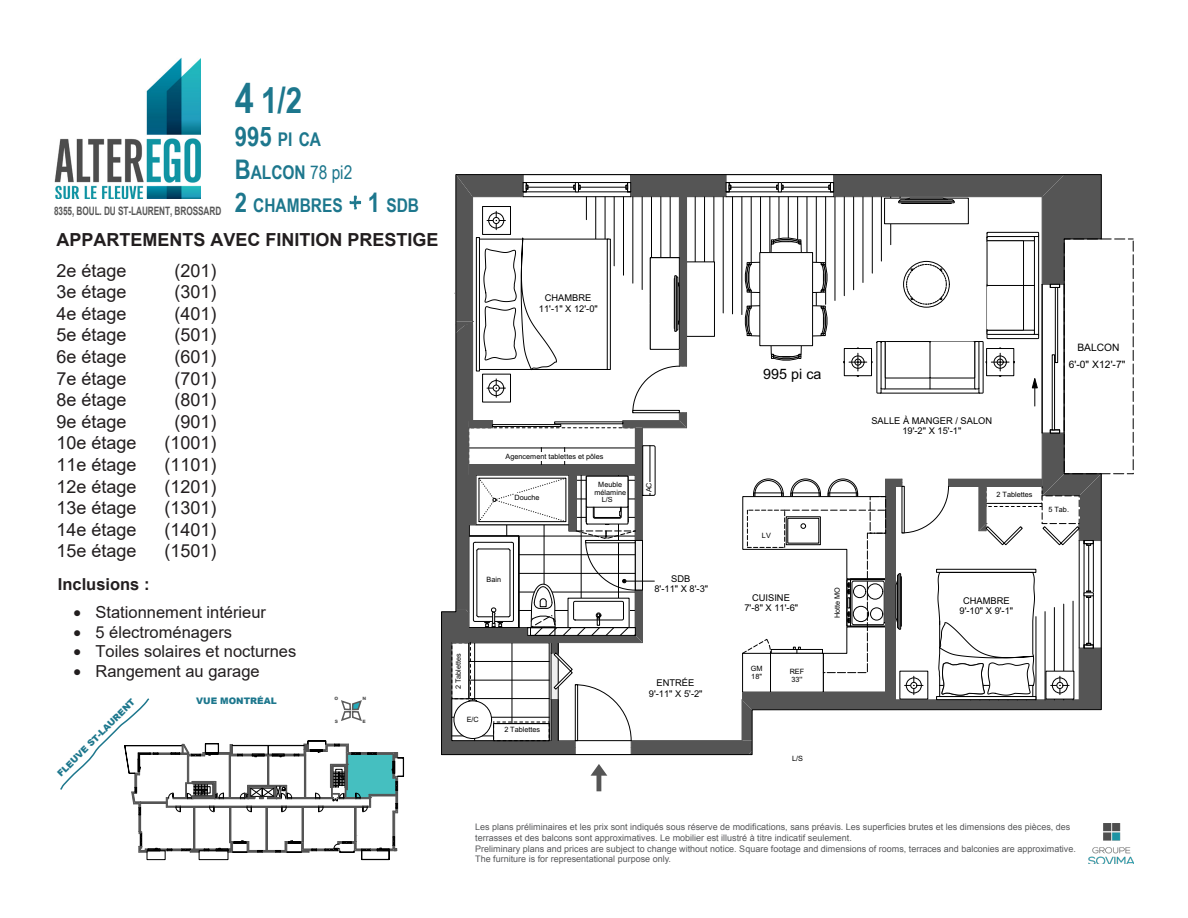
<style>
.page{position:relative;width:1188px;height:918px;background:#fff}
.page>*{position:absolute;margin:0;border:0;box-sizing:border-box;transform-origin:0 0}
.t1{font:700 36px "Arial Narrow";color:#1d778d}
.t2{font:700 18.9px/33px "Arial Narrow";color:#1d778d}
.t3{font:18px "Arial";color:#221e1f}
.t4{font:700 18px "Arial";color:#221e1f}
.t5{font:16.5px "Arial";color:#221e1f}
.t6{font:700 16.5px "Arial";color:#221e1f}
.t7{font:14.4px "Arial";color:#000}
.t8{font:700 11.55px "Arial";letter-spacing:-.01em;color:#595959;scale:.71 1}
.t9{font:10.2px/17.7px "Arial";color:#000;text-align:center}
.t10{font:9.3px/10.6px "Arial";color:#000;text-align:center}
.t11{font:9px/10.8px "Arial";color:#57585a}
.t12{font:900 9px "Arial";color:#1d778d}
.t13{font:7.35px/8.2px "Arial";color:#000}
.t14{font:900 4.5px "Arial";color:#5b5b5b}
.t15{font:900 4.5px "Arial";color:#5c5c5d}
.s1{font-size:42px}
.s2{font-size:27px}
.s3{font-weight:400}
.s4{font-weight:400;font-size:27px}
</style>
<div class="page">
<img style="left:1088px;top:823px;width:46px;height:41px">
<img style="left:54px;top:57px;width:147px;height:142px">
<svg style="left:60px;top:698px;width:344px;height:162px"></svg>
<svg style="left:591px;top:764px;width:16px;height:27px"></svg>
<svg style="left:441px;top:175px;width:693px;height:581px"></svg>
<p class="t1" style="left:235px;top:73px;width:69px"><span class="s1">4</span> 1/2</p>
<p class="t2" style="left:235px;top:122px;width:186px"><span class="s2">995</span> PI CA<br><span class="s2">B</span>ALCON <span class="s3">78 pi2<br></span><span class="s2">2</span> CHAMBRES <span class="s4">+</span> <span class="s2">1</span> SDB</p>
<h3 class="t4" style="left:56px;top:227px;width:384px">APPARTEMENTS AVEC FINITION PRESTIGE</h3>
<p class="t8" style="left:54px;top:203px;width:237px">8355, BOUL. DU ST-LAURENT, BROSSARD</p>
<h3 class="t3" style="left:56px;top:258px;width:72px">2e étage</h3>
<h3 class="t3" style="left:174px;top:258px;width:44px">(201)</h3>
<h3 class="t3" style="left:56px;top:280px;width:72px">3e étage</h3>
<h3 class="t3" style="left:174px;top:280px;width:44px">(301)</h3>
<h3 class="t3" style="left:56px;top:301px;width:72px">4e étage</h3>
<h3 class="t3" style="left:174px;top:301px;width:44px">(401)</h3>
<h3 class="t3" style="left:56px;top:323px;width:72px">5e étage</h3>
<h3 class="t3" style="left:174px;top:323px;width:44px">(501)</h3>
<h3 class="t3" style="left:56px;top:344px;width:72px">6e étage</h3>
<h3 class="t3" style="left:174px;top:344px;width:44px">(601)</h3>
<h3 class="t3" style="left:56px;top:366px;width:72px">7e étage</h3>
<h3 class="t3" style="left:174px;top:366px;width:44px">(701)</h3>
<h3 class="t3" style="left:56px;top:388px;width:72px">8e étage</h3>
<h3 class="t3" style="left:174px;top:388px;width:44px">(801)</h3>
<h3 class="t3" style="left:56px;top:409px;width:72px">9e étage</h3>
<h3 class="t3" style="left:174px;top:409px;width:44px">(901)</h3>
<h3 class="t3" style="left:56px;top:431px;width:82px">10e étage</h3>
<h3 class="t3" style="left:164px;top:431px;width:54px">(1001)</h3>
<h3 class="t3" style="left:56px;top:452px;width:82px">11e étage</h3>
<h3 class="t3" style="left:164px;top:452px;width:54px">(1101)</h3>
<h3 class="t3" style="left:56px;top:474px;width:82px">12e étage</h3>
<h3 class="t3" style="left:164px;top:474px;width:54px">(1201)</h3>
<h3 class="t3" style="left:56px;top:496px;width:82px">13e étage</h3>
<h3 class="t3" style="left:164px;top:496px;width:54px">(1301)</h3>
<h3 class="t3" style="left:56px;top:517px;width:82px">14e étage</h3>
<h3 class="t3" style="left:164px;top:517px;width:54px">(1401)</h3>
<h3 class="t3" style="left:56px;top:539px;width:82px">15e étage</h3>
<h3 class="t3" style="left:164px;top:539px;width:54px">(1501)</h3>
<h3 class="t6" style="left:58px;top:572px;width:93px">Inclusions :</h3>
<h3 class="t5" style="left:74px;top:601px;width:194px">• Stationnement intérieur</h3>
<h3 class="t5" style="left:74px;top:620px;width:160px">• 5 électroménagers</h3>
<h3 class="t5" style="left:74px;top:640px;width:224px">• Toiles solaires et nocturnes</h3>
<h3 class="t5" style="left:74px;top:660px;width:188px">• Rangement au garage</h3>
<p class="t12" style="left:54px;top:770px;width:107px;rotate:-45deg">FLEUVE ST-LAURENT</p>
<p class="t12" style="left:196px;top:694px;width:82px">VUE MONTRÉAL</p>
<p class="t15" style="left:363px;top:695px;width:5px">N</p>
<p class="t14" style="left:335px;top:718px;width:5px">S</p>
<p class="t14" style="left:335px;top:695px;width:5px">O</p>
<p class="t14" style="left:363px;top:718px;width:5px">E</p>
<p class="t10" style="left:539px;top:293px;width:60px">CHAMBRE<br>11'-1" X 12'-0"</p>
<p class="t13" style="left:506px;top:453px;width:99px">Agencement tablettes et pôles</p>
<p class="t13" style="left:514px;top:493px;width:27px">Douche</p>
<p class="t13" style="left:595px;top:480px;width:33px;text-align:center">Meuble mélamine</p>
<p class="t13" style="left:602px;top:496px;width:12px">L/S</p>
<p class="t13" style="left:487px;top:576px;width:16px">Bain</p>
<p class="t13" style="left:454px;top:689px;width:37px;rotate:-90deg">2 Tablettes</p>
<p class="t13" style="left:467px;top:715px;width:14px">E/C</p>
<p class="t13" style="left:504px;top:726px;width:37px">2 Tablettes</p>
<p class="t13" style="left:645px;top:492px;width:12px;rotate:-90deg">AC</p>
<p class="t10" style="left:654px;top:573px;width:55px">SDB<br>8'-11" X 8'-3"</p>
<p class="t10" style="left:649px;top:678px;width:55px">ENTRÉE<br>9'-11" X 5'-2"</p>
<p class="t7" style="left:763px;top:366px;width:60px">995 pi ca</p>
<p class="t13" style="left:762px;top:532px;width:10px">LV</p>
<p class="t10" style="left:744px;top:592px;width:55px">CUISINE<br>7'-8" X 11'-6"</p>
<p class="t13" style="left:751px;top:664px;width:13px">GM<br>18"</p>
<p class="t13" style="left:790px;top:667px;width:16px">REF<br>33''</p>
<p class="t13" style="left:792px;top:754px;width:12px">L/S</p>
<p class="t13" style="left:833px;top:618px;width:33px;rotate:-90deg">Hotte MO</p>
<p class="t10" style="left:871px;top:415px;width:122px;line-height:10.1px">SALLE À MANGER / SALON<br>19'-2" X 15'-1"</p>
<p class="t9" style="left:1069px;top:338px;width:58px">BALCON<br>6'-0" X12'-7"</p>
<p class="t13" style="left:997px;top:491px;width:37px">2 Tablettes</p>
<p class="t13" style="left:1049px;top:505px;width:22px">5 Tab.</p>
<p class="t10" style="left:959px;top:595px;width:55px">CHAMBRE<br>9'-10" X 9'-1"</p>
<p class="t11" style="left:475px;top:822px;width:602px">Les plans préliminaires et les prix sont indiqués sous réserve de modifications, sans préavis. Les superficies brutes et les dimensions des pièces, des terrasses et des balcons sont approximatives. Le mobilier est illustré à titre indicatif seulement.<br>Preliminary plans and prices are subject to change without notice. Square footage and dimensions of rooms, terraces and balconies are approximative.<br>The furniture is for representational purpose only.</p>
</div>
